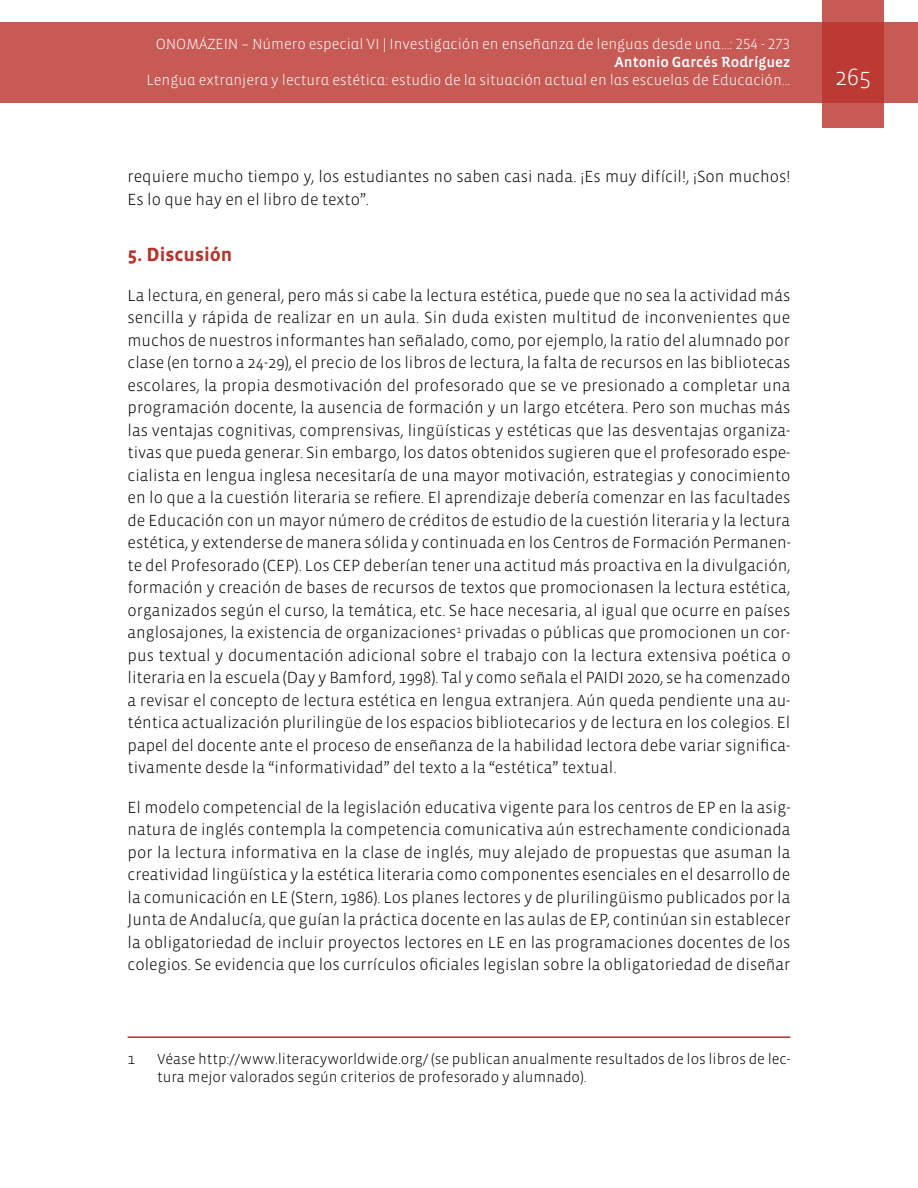
<style>
.page{position:relative;width:918px;height:1188px;background:#fff}
.page>*{position:absolute;margin:0;border:0;box-sizing:border-box;transform-origin:0 0}
.t1{font:300 24px "Vista Sans";color:#fff}
.t2{font:700 19.5px "Vista Sans";color:#b7342c}
.t3{font:300 16.5px/22.5px "Vista Sans";color:#000;text-align:justify}
.t4{font:300 15px "Vista Sans Alt";color:#fff}
.t5{font:300 15px/18px "Vista Sans";color:#000}
.t6{font:15px "Vista Sans Alt Med";color:#fff}
</style>
<div class="page">
<div style="left:0;top:23px;width:918px;height:80px;background:#c85a55"></div>
<svg style="left:822px;top:0;width:62px;height:128px;fill:#bd3933"></svg>
<hr style="left:128px;top:1036px;width:662px;height:2px;background:#b7342c">
<p class="t4" style="left:156px;top:37px;width:636px">ONOMÁZEIN – Número especial VI | Investigación en enseñanza de lenguas desde una...: 254 - 273</p>
<p class="t6" style="left:615px;top:55px;width:177px">Antonio Garcés Rodríguez</p>
<p class="t4" style="left:146px;top:73px;width:645px">Lengua extranjera y lectura estética: estudio de la situación actual en las escuelas de Educación...</p>
<h1 class="t1" style="left:835px;top:65px;width:37px">265</h1>
<p class="t3" style="left:128px;top:166px;width:664px">requiere mucho tiempo y, los estudiantes no saben casi nada. ¡Es muy difícil!, ¡Son muchos!<br>Es lo que hay en el libro de texto”.</p>
<p class="t2" style="left:128px;top:245px;width:106px">5. Discusión</p>
<p class="t3" style="left:128px;top:284px;width:665px">La lectura, en general, pero más si cabe la lectura estética, puede que no sea la actividad más sencilla y rápida de realizar en un aula. Sin duda existen multitud de inconvenientes que muchos de nuestros informantes han señalado, como, por ejemplo, la ratio del alumnado por clase (en torno a 24-29), el precio de los libros de lectura, la falta de recursos en las bibliotecas escolares, la propia desmotivación del profesorado que se ve presionado a completar una programación docente, la ausencia de formación y un largo etcétera. Pero son muchas más las ventajas cognitivas, comprensivas, lingüísticas y estéticas que las desventajas organiza&shy;tivas que pueda generar. Sin embargo, los datos obtenidos sugieren que el profesorado espe&shy;cialista en lengua inglesa necesitaría de una mayor motivación, estrategias y conocimiento en lo que a la cuestión literaria se refiere. El aprendizaje debería comenzar en las facultades de Educación con un mayor número de créditos de estudio de la cuestión literaria y la lectura estética, y extenderse de manera sólida y continuada en los Centros de Formación Permanen&shy;te del Profesorado (CEP). Los CEP deberían tener una actitud más proactiva en la divulgación, formación y creación de bases de recursos de textos que promocionasen la lectura estética, organizados según el curso, la temática, etc. Se hace necesaria, al igual que ocurre en países anglosajones, la existencia de organizaciones<sup>1</sup> privadas o públicas que promocionen un cor&shy;pus textual y documentación adicional sobre el trabajo con la lectura extensiva poética o literaria en la escuela (Day y Bamford, 1998). Tal y como señala el PAIDI 2020, se ha comenzado a revisar el concepto de lectura estética en lengua extranjera. Aún queda pendiente una au&shy;téntica actualización plurilingüe de los espacios bibliotecarios y de lectura en los colegios. El papel del docente ante el proceso de enseñanza de la habilidad lectora debe variar significa&shy;tivamente desde la “informatividad” del texto a la “estética” textual.</p>
<p class="t3" style="left:128px;top:796px;width:665px">El modelo competencial de la legislación educativa vigente para los centros de EP en la asig&shy;natura de inglés contempla la competencia comunicativa aún estrechamente condicionada por la lectura informativa en la clase de inglés, muy alejado de propuestas que asuman la creatividad lingüística y la estética literaria como componentes esenciales en el desarrollo de la comunicación en LE (Stern, 1986). Los planes lectores y de plurilingüismo publicados por la Junta de Andalucía, que guían la práctica docente en las aulas de EP, continúan sin establecer la obligatoriedad de incluir proyectos lectores en LE en las programaciones docentes de los colegios. Se evidencia que los currículos oficiales legislan sobre la obligatoriedad de diseñar</p>
<p class="t5" style="left:128px;top:1050px;width:9px">1</p>
<p class="t5" style="left:157px;top:1050px;width:635px">Véase http://www.literacyworldwide.org/ (se publican anualmente resultados de los libros de lec&shy;tura mejor valorados según criterios de profesorado y alumnado).</p>
</div>
